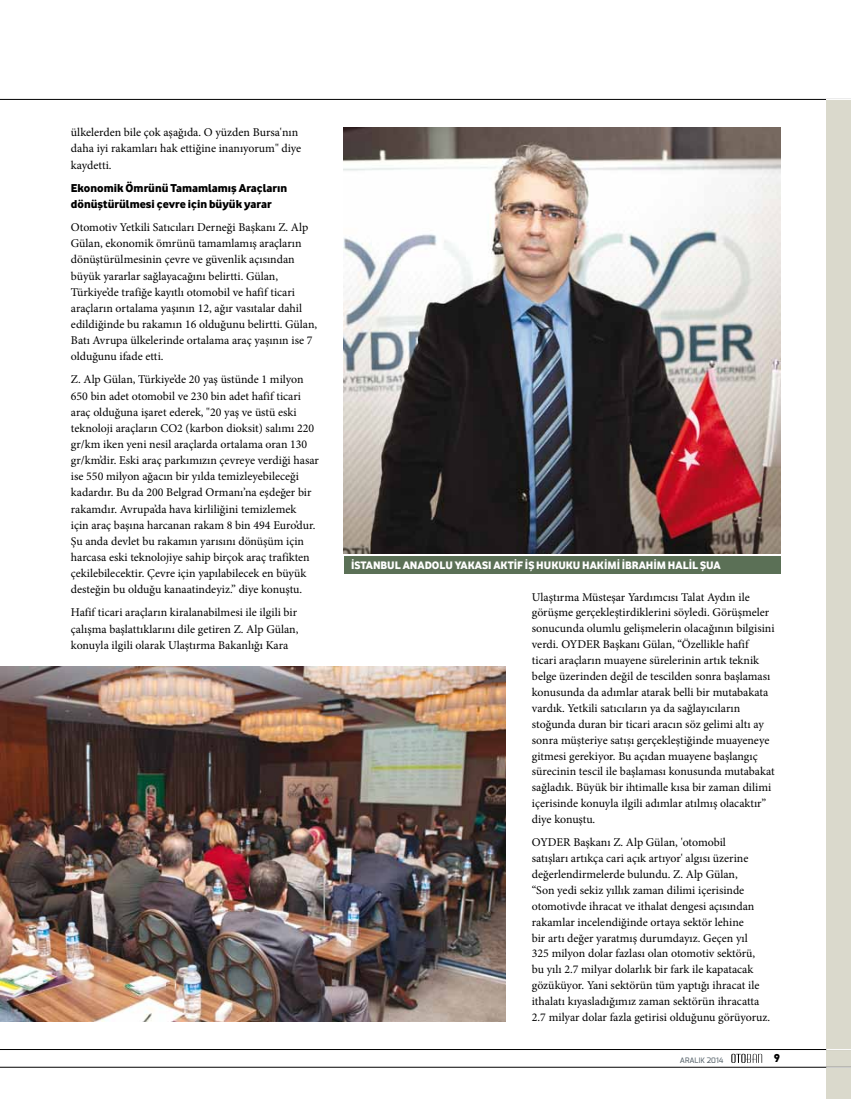
<style>
.page{position:relative;width:851px;height:1099px;background:#fff}
.page>*{position:absolute;margin:0;border:0;box-sizing:border-box;transform-origin:0 0}
.t1{font:11.88px/16.1px "Minion Pro";color:#000}
.t2{font:11.88px/16.1px "Vodafone Ex B";color:#000}
.t3{font:11.25px "Vodafone Ex B";color:#fff}
.t4{font:900 11.25px "DIN";color:#000}
.t5{font:500 7.5px "Exo";color:#5a666e}
</style>
<div class="page">
<hr style="left:0;top:99px;width:850px;height:1px;background:#000">
<div style="left:826px;top:99px;width:24px;height:999px;background:#dad9cc"></div>
<hr style="left:0;top:1066px;width:850px;height:1px;background:#000">
<hr style="left:0;top:1049px;width:850px;height:1px;background:#000">
<svg style="left:731px;top:1053px;width:31px;height:9px"></svg>
<svg style="left:826px;top:1066px;width:24px;height:1px"></svg>
<svg style="left:826px;top:1049px;width:24px;height:1px"></svg>
<svg style="left:826px;top:99px;width:24px;height:1px"></svg>
<img style="left:0;top:666px;width:506px;height:354px">
<img style="left:344px;top:128px;width:436px;height:425px">
<div style="left:344px;top:556px;width:436px;height:18px;background:#5b7056"></div>
<p class="t1" style="left:71px;top:124px;width:232px">ülkelerden bile çok aşağıda. O yüzden Bursa'nın daha iyi rakamları hak ettiğine inanıyorum" diye kaydetti.</p>
<p class="t2" style="left:71px;top:179px;width:218px">Ekonomik Ömrünü Tamamlamış Araçların dönüştürülmesi çevre için büyük yarar</p>
<p class="t1" style="left:71px;top:219px;width:248px">Otomotiv Yetkili Satıcıları Derneği Başkanı Z. Alp Gülan, ekonomik ömrünü tamamlamış araçların dönüştürülmesinin çevre ve güvenlik açısından büyük yararlar sağlayacağını belirtti. Gülan, Türkiye’de trafiğe kayıtlı otomobil ve hafif ticari araçların ortalama yaşının 12, ağır vasıtalar dahil edildiğinde bu rakamın 16 olduğunu belirtti. Gülan, Batı Avrupa ülkelerinde ortalama araç yaşının ise 7 olduğunu ifade etti.</p>
<p class="t1" style="left:71px;top:371px;width:249px">Z. Alp Gülan, Türkiye’de 20 yaş üstünde 1 milyon 650 bin adet otomobil ve 230 bin adet hafif ticari araç olduğuna işaret ederek, "20 yaş ve üstü eski teknoloji araçların CO2 (karbon dioksit) salımı 220 gr/km iken yeni nesil araçlarda ortalama oran 130 gr/km’dir. Eski araç parkımızın çevreye verdiği hasar ise 550 milyon ağacın bir yılda temizleyebileceği kadardır. Bu da 200 Belgrad Ormanı’na eşdeğer bir rakamdır. Avrupa’da hava kirliliğini temizlemek<br>için araç başına harcanan rakam 8 bin 494 Euro’dur.<br>Şu anda devlet bu rakamın yarısını dönüşüm için harcasa eski teknolojiye sahip birçok araç trafikten çekilebilecektir. Çevre için yapılabilecek en büyük desteğin bu olduğu kanaatindeyiz.” diye konuştu.</p>
<p class="t1" style="left:71px;top:604px;width:229px;text-align:justify">Hafif ticari araçların kiralanabilmesi ile ilgili bir çalışma başlattıklarını dile getiren Z. Alp Gülan, konuyla ilgili olarak Ulaştırma Bakanlığı Kara</p>
<p class="t3" style="left:351px;top:558px;width:371px">İSTANBUL ANADOLU YAKASI AKTİF İŞ HUKUKU HAKİMİ İBRAHİM HALİL ŞUA</p>
<p class="t1" style="left:531px;top:589px;width:244px">Ulaştırma Müsteşar Yardımcısı Talat Aydın ile görüşme gerçekleştirdiklerini söyledi. Görüşmeler sonucunda olumlu gelişmelerin olacağının bilgisini verdi. OYDER Başkanı Gülan, “Özellikle hafif ticari araçların muayene sürelerinin artık teknik belge üzerinden değil de tescilden sonra başlaması konusunda da adımlar atarak belli bir mutabakata vardık. Yetkili satıcıların ya da sağlayıcıların stoğunda duran bir ticari aracın söz gelimi altı ay sonra müşteriye satışı gerçekleştiğinde muayeneye gitmesi gerekiyor. Bu açıdan muayene başlangıç sürecinin tescil ile başlaması konusunda mutabakat sağladık. Büyük bir ihtimalle kısa bir zaman dilimi içerisinde konuyla ilgili adımlar atılmış olacaktır” diye konuştu.</p>
<p class="t1" style="left:531px;top:834px;width:240px">OYDER Başkanı Z. Alp Gülan, 'otomobil<br>satışları artıkça cari açık artıyor' algısı üzerine değerlendirmelerde bulundu. Z. Alp Gülan,<br>“Son yedi sekiz yıllık zaman dilimi içerisinde otomotivde ihracat ve ithalat dengesi açısından rakamlar incelendiğinde ortaya sektör lehine<br>bir artı değer yaratmış durumdayız. Geçen yıl<br>325 milyon dolar fazlası olan otomotiv sektörü, bu yılı 2.7 milyar dolarlık bir fark ile kapatacak gözüküyor. Yani sektörün tüm yaptığı ihracat ile ithalatı kıyasladığımız zaman sektörün ihracatta 2.7 milyar dolar fazla getirisi olduğunu görüyoruz.</p>
<p class="t5" style="left:680px;top:1055px;width:45px">ARALIK 2014</p>
<p class="t4" style="left:773px;top:1050px;width:8px">9</p>
</div>
